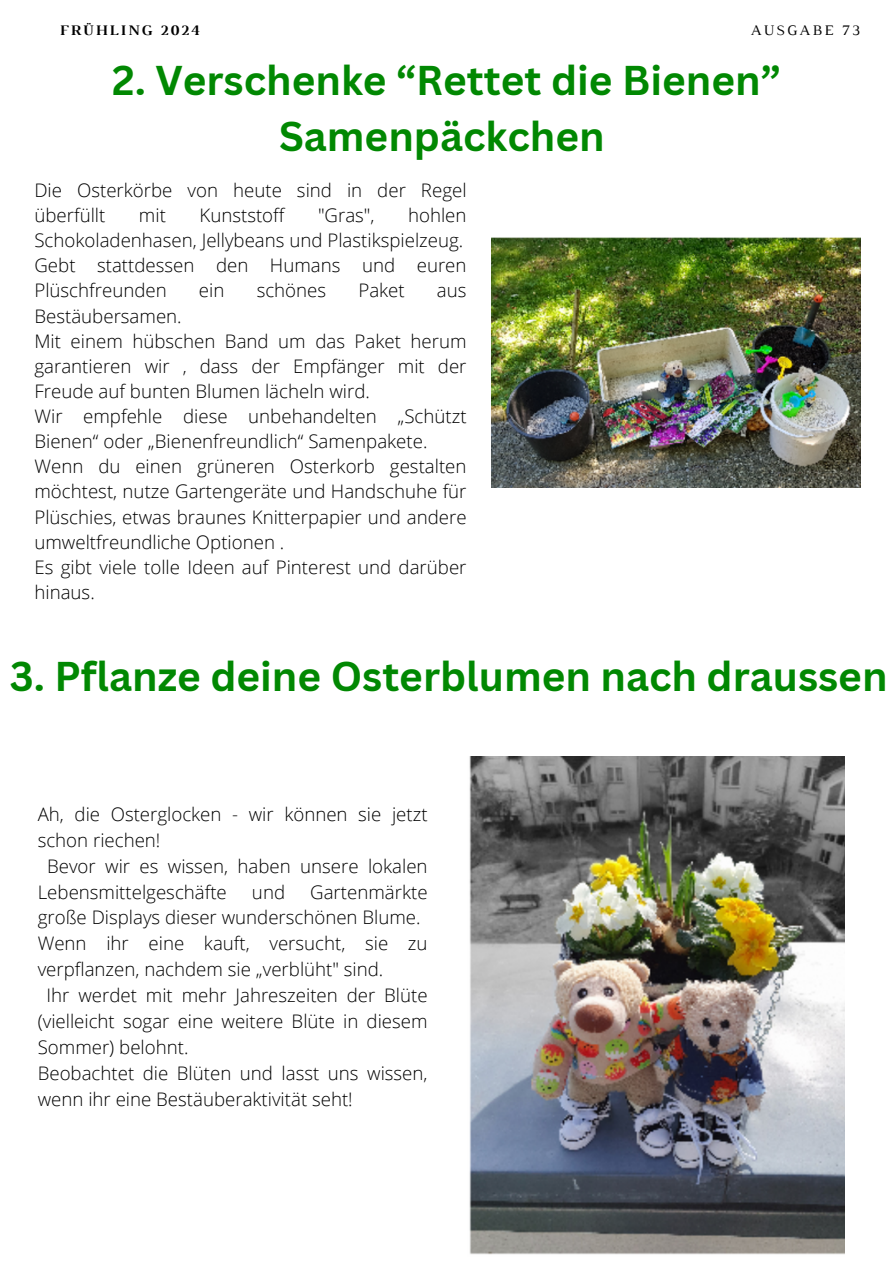
<style>
.page{position:relative;width:894px;height:1264px;background:#fff}
.page>*{position:absolute;margin:0;border:0;box-sizing:border-box;transform-origin:0 0}
.t1{font:700 40.5px/56.2px "Canva Sans";color:#018802;text-align:center}
.t2{font:300 18.6px/25px "Open Sans";color:#000}
.t3{font:700 14.85px "Luthier";letter-spacing:.14em;color:#000}
.t4{font:14.85px "Luthier";letter-spacing:.14em;color:#000}
</style>
<div class="page">
<img style="left:491px;top:237px;width:368px;height:250px">
<img style="left:469px;top:756px;width:375px;height:499px">
<p class="t3" style="left:60px;top:25px;width:141px">FRÜHLING 2024</p>
<p class="t4" style="left:750px;top:25px;width:111px">AUSGABE 73</p>
<h1 class="t1" style="left:112px;top:51px;width:670px">2. Verschenke “Rettet die Bienen”<br>Samenpäckchen</h1>
<p class="t2" style="left:34px;top:177px;width:433px">Die Osterkörbe von heute sind in der Regel überfüllt</p>
<p class="t2" style="left:139px;top:202px;width:28px">mit</p>
<p class="t2" style="left:199px;top:202px;width:86px">Kunststoff</p>
<p class="t2" style="left:318px;top:202px;width:58px">"Gras",</p>
<p class="t2" style="left:34px;top:202px;width:433px;text-indent:373px">hohlen<br>Schokoladenhasen, Jellybeans und Plastikspielzeug.<br>Gebt stattdessen den Humans und euren<br>Plüschfreunden</p>
<p class="t2" style="left:199px;top:278px;width:27px">ein</p>
<p class="t2" style="left:256px;top:278px;width:71px">schönes</p>
<p class="t2" style="left:358px;top:278px;width:48px">Paket</p>
<p class="t2" style="left:437px;top:278px;width:31px">aus</p>
<p class="t2" style="left:34px;top:303px;width:433px">Bestäubersamen.<br>Mit einem hübschen Band um das Paket herum garantieren wir , dass der Empfänger mit der Freude auf bunten Blumen lächeln wird.<br>Wir empfehle diese unbehandelten „Schützt Bienen“ oder „Bienenfreundlich“ Samenpakete.<br>Wenn du einen grüneren Osterkorb gestalten möchtest, nutze Gartengeräte und Handschuhe für Plüschies, etwas braunes Knitterpapier und andere umweltfreundliche Optionen .<br>Es gibt viele tolle Ideen auf Pinterest und darüber hinaus.</p>
<h1 class="t1" style="left:10px;top:646px;width:878px">3. Pflanze deine Osterblumen nach draussen</h1>
<p class="t2" style="left:38px;top:801px;width:391px">Ah, die Osterglocken - wir können sie jetzt</p>
<p class="t2" style="left:38px;top:827px;width:124px">schon riechen!</p>
<p class="t2" style="left:47px;top:853px;width:382px">Bevor wir es wissen, haben unsere lokalen</p>
<p class="t2" style="left:38px;top:878px;width:190px">Lebensmittelgeschäfte</p>
<p class="t2" style="left:252px;top:878px;width:35px">und</p>
<p class="t2" style="left:310px;top:878px;width:119px">Gartenmärkte</p>
<p class="t2" style="left:38px;top:904px;width:384px">große Displays dieser wunderschönen Blume.</p>
<p class="t2" style="left:38px;top:930px;width:391px">Wenn ihr eine kauft, versucht, sie zu</p>
<p class="t2" style="left:38px;top:956px;width:347px">verpflanzen, nachdem sie „verblüht" sind.</p>
<p class="t2" style="left:47px;top:982px;width:382px">Ihr werdet mit mehr Jahreszeiten der Blüte</p>
<p class="t2" style="left:38px;top:1008px;width:391px">(vielleicht sogar eine weitere Blüte in diesem</p>
<p class="t2" style="left:38px;top:1034px;width:152px">Sommer) belohnt.</p>
<p class="t2" style="left:38px;top:1060px;width:391px">Beobachtet die Blüten und lasst uns wissen,</p>
<p class="t2" style="left:38px;top:1085px;width:316px">wenn ihr eine Bestäuberaktivität seht!</p>
</div>
